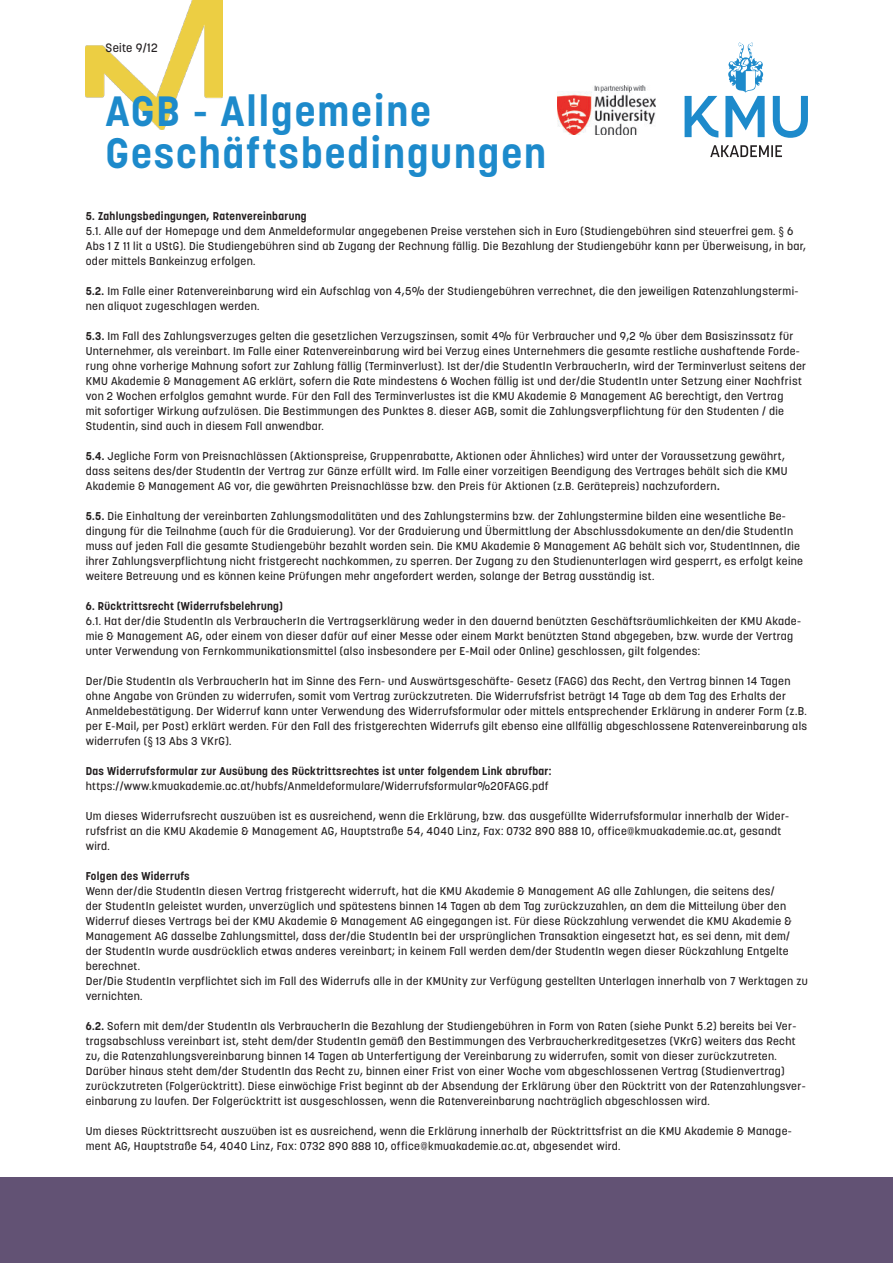
<style>
.page{position:relative;width:893px;height:1263px;background:#fff}
.page>*{position:absolute;margin:0;border:0;box-sizing:border-box;transform-origin:0 0}
.t1{font:700 42px/42px "Korolev";letter-spacing:.05em;color:#1d8acb}
.t2{font:500 12px "Korolev";letter-spacing:.03em;color:#231f20}
.t3{font:500 11.25px/15px "Korolev";letter-spacing:.03em;color:#231f20}
.t4{font:700 11.25px "Korolev";letter-spacing:.03em;color:#231f20}
.s1{font-weight:700}
.s2{font-family:"Arial Narrow";font-weight:400}
</style>
<div class="page">
<img style="left:85px;top:0;width:137px;height:129px">
<div style="left:0;top:1178px;width:893px;height:85px;background:#625274"></div>
<img style="left:557px;top:86px;width:98px;height:48px">
<svg style="left:710px;top:145px;width:72px;height:12px"></svg>
<svg style="left:685px;top:43px;width:123px;height:95px"></svg>
<p class="t2" style="left:106px;top:41px;width:54px">Seite 9/12</p>
<h1 class="t1" style="left:106px;top:91px;width:442px">AGB - Allgemeine<br>Geschäftsbedingungen</h1>
<p class="t3" style="left:86px;top:208px;width:722px"><span class="s1">5. Zahlungsbedingungen, Ratenvereinbarung<br></span>5.1. Alle auf der Homepage und dem Anmeldeformular angegebenen Preise verstehen sich in Euro (Studiengebühren sind steuerfrei gem. <span class="s2">§</span> 6<br>Abs 1 Z 11 lit a UStG). Die Studiengebühren sind ab Zugang der Rechnung fällig. Die Bezahlung der Studiengebühr kann per Überweisung, in bar, oder mittels Bankeinzug erfolgen.</p>
<p class="t3" style="left:86px;top:283px;width:714px"><span class="s1">5.2.</span> Im Falle einer Ratenvereinbarung wird ein Aufschlag von 4,5% der Studiengebühren verrechnet, die den jeweiligen Ratenzahlungstermi&shy;nen aliquot zugeschlagen werden.</p>
<p class="t3" style="left:86px;top:328px;width:722px"><span class="s1">5.3.</span> Im Fall des Zahlungsverzuges gelten die gesetzlichen Verzugszinsen, somit 4% für Verbraucher und 9,2 % über dem Basiszinssatz für Unternehmer, als vereinbart. Im Falle einer Ratenvereinbarung wird bei Verzug eines Unternehmers die gesamte restliche aushaftende Forde&shy;rung ohne vorherige Mahnung sofort zur Zahlung fällig (Terminverlust). Ist der/die StudentIn VerbraucherIn, wird der Terminverlust seitens der KMU Akademie &amp; Management AG erklärt, sofern die Rate mindestens 6 Wochen fällig ist und der/die StudentIn unter Setzung einer Nachfrist von 2 Wochen erfolglos gemahnt wurde. Für den Fall des Terminverlustes ist die KMU Akademie &amp; Management AG berechtigt, den Vertrag<br>mit sofortiger Wirkung aufzulösen. Die Bestimmungen des Punktes 8. dieser AGB, somit die Zahlungsverpflichtung für den Studenten / die Studentin, sind auch in diesem Fall anwendbar.</p>
<p class="t3" style="left:86px;top:448px;width:703px"><span class="s1">5.4.</span> Jegliche Form von Preisnachlässen (Aktionspreise, Gruppenrabatte, Aktionen oder Ähnliches) wird unter der Voraussetzung gewährt, dass seitens des/der StudentIn der Vertrag zur Gänze erfüllt wird. Im Falle einer vorzeitigen Beendigung des Vertrages behält sich die KMU<br>Akademie &amp; Management AG vor, die gewährten Preisnachlässe bzw. den Preis für Aktionen (z.B. Gerätepreis) nachzufordern<span class="s1">.</span></p>
<p class="t3" style="left:86px;top:508px;width:719px"><span class="s1">5.5.</span> Die Einhaltung der vereinbarten Zahlungsmodalitäten und des Zahlungstermins bzw. der Zahlungstermine bilden eine wesentliche Be&shy;dingung für die Teilnahme (auch für die Graduierung). Vor der Graduierung und Übermittlung der Abschlussdokumente an den/die StudentIn muss auf jeden Fall die gesamte Studiengebühr bezahlt worden sein. Die KMU Akademie &amp; Management AG behält sich vor, StudentInnen, die ihrer Zahlungsverpflichtung nicht fristgerecht nachkommen, zu sperren. Der Zugang zu den Studienunterlagen wird gesperrt, es erfolgt keine weitere Betreuung und es können keine Prüfungen mehr angefordert werden, solange der Betrag ausständig ist.</p>
<p class="t4" style="left:86px;top:599px;width:199px">6. Rücktrittsrecht (Widerrufsbelehrung)</p>
<p class="t3" style="left:86px;top:613px;width:717px">6.1. Hat der/die StudentIn als VerbraucherIn die Vertragserklärung weder in den dauernd benützten Geschäftsräumlichkeiten der KMU Akade&shy;mie &amp; Management AG, oder einem von dieser dafür auf einer Messe oder einem Markt benützten Stand abgegeben, bzw. wurde der Vertrag unter Verwendung von Fernkommunikationsmittel (also insbesondere per E-Mail oder Online) geschlossen, gilt folgendes:</p>
<p class="t3" style="left:86px;top:673px;width:723px">Der/Die StudentIn als VerbraucherIn hat im Sinne des Fern- und Auswärtsgeschäfte- Gesetz (FAGG) das Recht, den Vertrag binnen 14 Tagen ohne Angabe von Gründen zu widerrufen, somit vom Vertrag zurückzutreten. Die Widerrufsfrist beträgt 14 Tage ab dem Tag des Erhalts der Anmeldebestätigung. Der Widerruf kann unter Verwendung des Widerrufsformular oder mittels entsprechender Erklärung in anderer Form (z.B. per E-Mail, per Post) erklärt werden. Für den Fall des fristgerechten Widerrufs gilt ebenso eine allfällig abgeschlossene Ratenvereinbarung als widerrufen (<span class="s2">§</span> 13 Abs 3 VKrG).</p>
<p class="t4" style="left:86px;top:764px;width:467px">Das Widerrufsformular zur Ausübung des Rücktrittsrechtes ist unter folgendem Link abrufbar:</p>
<p class="t3" style="left:86px;top:778px;width:464px">https://www.kmuakademie.ac.at/hubfs/Anmeldeformulare/Widerrufsformular%20FAGG.pdf</p>
<p class="t3" style="left:86px;top:808px;width:705px">Um dieses Widerrufsrecht auszuüben ist es ausreichend, wenn die Erklärung, bzw. das ausgefüllte Widerrufsformular innerhalb der Wider&shy;rufsfrist an die KMU Akademie &amp; Management AG, Hauptstraße 54, 4040 Linz, Fax: 0732 890 888 10, office@kmuakademie.ac.at, gesandt wird.</p>
<p class="t4" style="left:86px;top:869px;width:106px">Folgen des Widerrufs</p>
<p class="t3" style="left:86px;top:883px;width:724px">Wenn der/die StudentIn diesen Vertrag fristgerecht widerruft, hat die KMU Akademie &amp; Management AG alle Zahlungen, die seitens des/<br>der StudentIn geleistet wurden, unverzüglich und spätestens binnen 14 Tagen ab dem Tag zurückzuzahlen, an dem die Mitteilung über den Widerruf dieses Vertrags bei der KMU Akademie &amp; Management AG eingegangen ist. Für diese Rückzahlung verwendet die KMU Akademie &amp; Management AG dasselbe Zahlungsmittel, dass der/die StudentIn bei der ursprünglichen Transaktion eingesetzt hat, es sei denn, mit dem/ der StudentIn wurde ausdrücklich etwas anderes vereinbart; in keinem Fall werden dem/der StudentIn wegen dieser Rückzahlung Entgelte berechnet.<br>Der/Die StudentIn verpflichtet sich im Fall des Widerrufs alle in der KMUnity zur Verfügung gestellten Unterlagen innerhalb von 7 Werktagen zu vernichten.</p>
<p class="t3" style="left:86px;top:1018px;width:721px"><span class="s1">6.2.</span> Sofern mit dem/der StudentIn als VerbraucherIn die Bezahlung der Studiengebühren in Form von Raten (siehe Punkt 5.2) bereits bei Ver&shy;tragsabschluss vereinbart ist, steht dem/der StudentIn gemäß den Bestimmungen des Verbraucherkreditgesetzes (VKrG) weiters das Recht zu, die Ratenzahlungsvereinbarung binnen 14 Tagen ab Unterfertigung der Vereinbarung zu widerrufen, somit von dieser zurückzutreten.<br>Darüber hinaus steht dem/der StudentIn das Recht zu, binnen einer Frist von einer Woche vom abgeschlossenen Vertrag (Studienvertrag) zurückzutreten (Folgerücktritt). Diese einwöchige Frist beginnt ab der Absendung der Erklärung über den Rücktritt von der Ratenzahlungsver&shy;einbarung zu laufen. Der Folgerücktritt ist ausgeschlossen, wenn die Ratenvereinbarung nachträglich abgeschlossen wird.</p>
<p class="t3" style="left:86px;top:1123px;width:708px">Um dieses Rücktrittsrecht auszuüben ist es ausreichend, wenn die Erklärung innerhalb der Rücktrittsfrist an die KMU Akademie &amp; Manage&shy;ment AG, Hauptstraße 54, 4040 Linz, Fax: 0732 890 888 10, office@kmuakademie.ac.at, abgesendet wird.</p>
</div>
